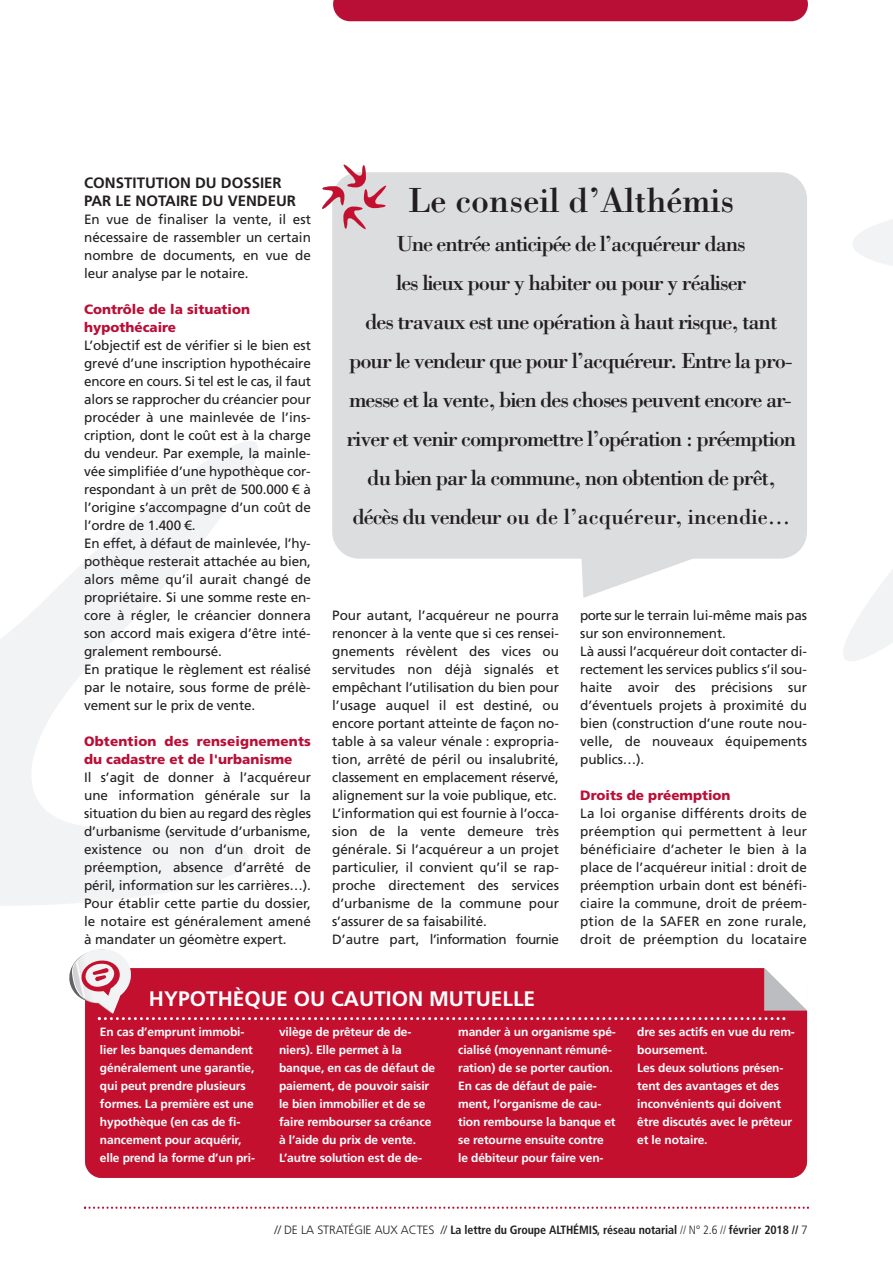
<style>
.page{position:relative;width:893px;height:1263px;background:#fff}
.page>*{position:absolute;margin:0;border:0;box-sizing:border-box;transform-origin:0 0}
.t1{font:36px "Bodoni Std";color:#231f20}
.t2{font:22.5px/39px "Bodoni Std";letter-spacing:-.05em;color:#231f20;text-align:center}
.t3{font:700 21px "Frutiger LT Std";color:#fff}
.t4{font:700 15px/18px "Frutiger LT Std";color:#231f20}
.t5{font:13.5px/18px "Frutiger LT Std";letter-spacing:-.01em;color:#231f20;text-align:justify}
.t6{font:900 13.5px/18px "Frutiger LT Std";color:#b90f36}
.t7{font:700 12px/18px "Frutiger LT Std";letter-spacing:-.01em;color:#fff}
.t8{font:700 condensed 12px "Frutiger LT Std";letter-spacing:-.01em;color:#231f20}
.s1{font-weight:300;font-stretch:normal}
.s2{font-weight:300}
</style>
<div class="page">
<div style="left:333px;top:0;width:475px;height:21px;background:#b90f36"></div>
<svg style="left:272px;top:1206px;width:537px;height:3px"></svg>
<svg style="left:0;top:441px;width:271px;height:768px"></svg>
<svg style="left:843px;top:219px;width:50px;height:442px"></svg>
<div style="left:332px;top:172px;width:475px;height:387px;background:#dcdddf;border-radius:27px"></div>
<svg style="left:581px;top:558px;width:141px;height:40px"></svg>
<svg style="left:322px;top:164px;width:65px;height:66px"></svg>
<div style="left:85px;top:968px;width:722px;height:210px;background:#c3102f;border-radius:17px"></div>
<svg style="left:68px;top:949px;width:740px;height:71px"></svg>
<p class="t4" style="left:84px;top:175px;width:213px">CONSTITUTION DU DOSSIER<br>PAR LE NOTAIRE DU VENDEUR</p>
<p class="t5" style="left:84px;top:211px;width:228px">En vue de finaliser la vente, il est nécessaire de rassembler un certain nombre de documents, en vue de leur analyse par le notaire.</p>
<p class="t6" style="left:84px;top:301px;width:167px">Contrôle de la situation hypothécaire</p>
<p class="t5" style="left:84px;top:337px;width:228px;text-align:left">L’objectif est de vérifier si le bien est grevé d’une inscription hypothécaire encore en cours. Si tel est le cas, il faut alors se rapprocher du créancier pour procéder à une mainlevée de l’ins&shy;cription, dont le coût est à la charge du vendeur. Par exemple, la mainle&shy;vée simplifiée d’une hypothèque cor&shy;respondant à un prêt de 500.000 € à l’origine s’accompagne d’un coût de l’ordre de 1.400 €.<br>En effet, à défaut de mainlevée, l’hy&shy;pothèque resterait attachée au bien, alors même qu’il aurait changé de propriétaire. Si une somme reste en&shy;core à régler, le créancier donnera son accord mais exigera d’être inté&shy;gralement remboursé.<br>En pratique le règlement est réalisé par le notaire, sous forme de prélè&shy;vement sur le prix de vente.</p>
<p class="t6" style="left:84px;top:733px;width:228px">obtention des renseignements du cadastre et de l'urbanisme</p>
<p class="t5" style="left:84px;top:769px;width:228px">il s’agit de donner à l’acquéreur une information générale sur la situation du bien au regard des règles d’urbanisme (servitude d’urbanisme, existence ou non d’un droit de préemption, absence d’arrêté de péril, information sur les carrières…).<br>Pour établir cette partie du dossier, le notaire est généralement amené à mandater un géomètre expert.</p>
<h1 class="t1" style="left:408px;top:178px;width:328px">Le conseil d’Althémis</h1>
<p class="t2" style="left:346px;top:223px;width:452px">Une entrée anticipée de l’acquéreur dans<br>les lieux pour y habiter ou pour y réaliser<br>des travaux est une opération à haut risque, tant pour le vendeur que pour l’acquéreur. Entre la pro&shy;messe et la vente, bien des choses peuvent encore ar&shy;river et venir compromettre l’opération : préemption du bien par la commune, non obtention de prêt, décès du vendeur ou de l’acquéreur, incendie…</p>
<p class="t5" style="left:332px;top:607px;width:228px;text-align:left">Pour autant, l’acquéreur ne pourra renoncer à la vente que si ces rensei&shy;gnements révèlent des vices ou servitudes non déjà signalés et empêchant l’utilisation du bien pour l’usage auquel il est destiné, ou encore portant atteinte de façon no&shy;table à sa valeur vénale : expropria&shy;tion, arrêté de péril ou insalubrité, classement en emplacement réservé, alignement sur la voie publique, etc.<br>L’information qui est fournie à l’occa&shy;sion de la vente demeure très générale. Si l’acquéreur a un projet particulier, il convient qu’il se rap&shy;proche directement des services d’urbanisme de la commune pour s’assurer de sa faisabilité.<br>D’autre part, l’information fournie</p>
<p class="t5" style="left:580px;top:607px;width:228px;text-align:left">porte sur le terrain lui-même mais pas sur son environnement.<br>Là aussi l’acquéreur doit contacter di&shy;rectement les services publics s’il sou&shy;haite avoir des précisions sur d’éventuels projets à proximité du bien (construction d’une route nou&shy;velle, de nouveaux équipements publics…).</p>
<p class="t6" style="left:580px;top:787px;width:152px">Droits de préemption</p>
<p class="t5" style="left:580px;top:805px;width:228px">La loi organise différents droits de préemption qui permettent à leur bénéficiaire d’acheter le bien à la place de l’acquéreur initial : droit de préemption urbain dont est bénéfi&shy;ciaire la commune, droit de préem&shy;ption de la SAFER en zone rurale, droit de préemption du locataire</p>
<h3 class="t3" style="left:149px;top:990px;width:388px">HYPOTHÈQUE OU CAUTION MUTUELLE</h3>
<p class="t7" style="left:100px;top:1024px;width:157px">En cas d’emprunt immobi&shy;lier les banques demandent généralement une garantie, qui peut prendre plusieurs formes. La première est une hypothèque (en cas de fi&shy;nancement pour acquérir, elle prend la forme d’un pri-</p>
<p class="t7" style="left:279px;top:1024px;width:158px">vilège de prêteur de de&shy;niers). Elle permet à la banque, en cas de défaut de paiement, de pouvoir saisir le bien immobilier et de se faire rembourser sa créance à l’aide du prix de vente.<br>L’autre solution est de de-</p>
<p class="t7" style="left:458px;top:1024px;width:159px">mander à un organisme spé&shy;cialisé (moyennant rémuné&shy;ration) de se porter caution.<br>En cas de défaut de paie&shy;ment, l’organisme de cau&shy;tion rembourse la banque et se retourne ensuite contre le débiteur pour faire ven-</p>
<p class="t7" style="left:637px;top:1024px;width:159px">dre ses actifs en vue du rem&shy;boursement.<br>Les deux solutions présen&shy;tent des avantages et des inconvénients qui doivent être discutés avec le prêteur et le notaire.</p>
<p class="t8" style="left:274px;top:1225px;width:535px"><span class="s1">// DE LA STRATÉGIE AUX ACTES //</span> La lettre du Groupe ALTHÉMIS, réseau notarial <span class="s2">// N° 2.6 //</span> février 2018 // <span class="s1">7</span></p>
</div>
